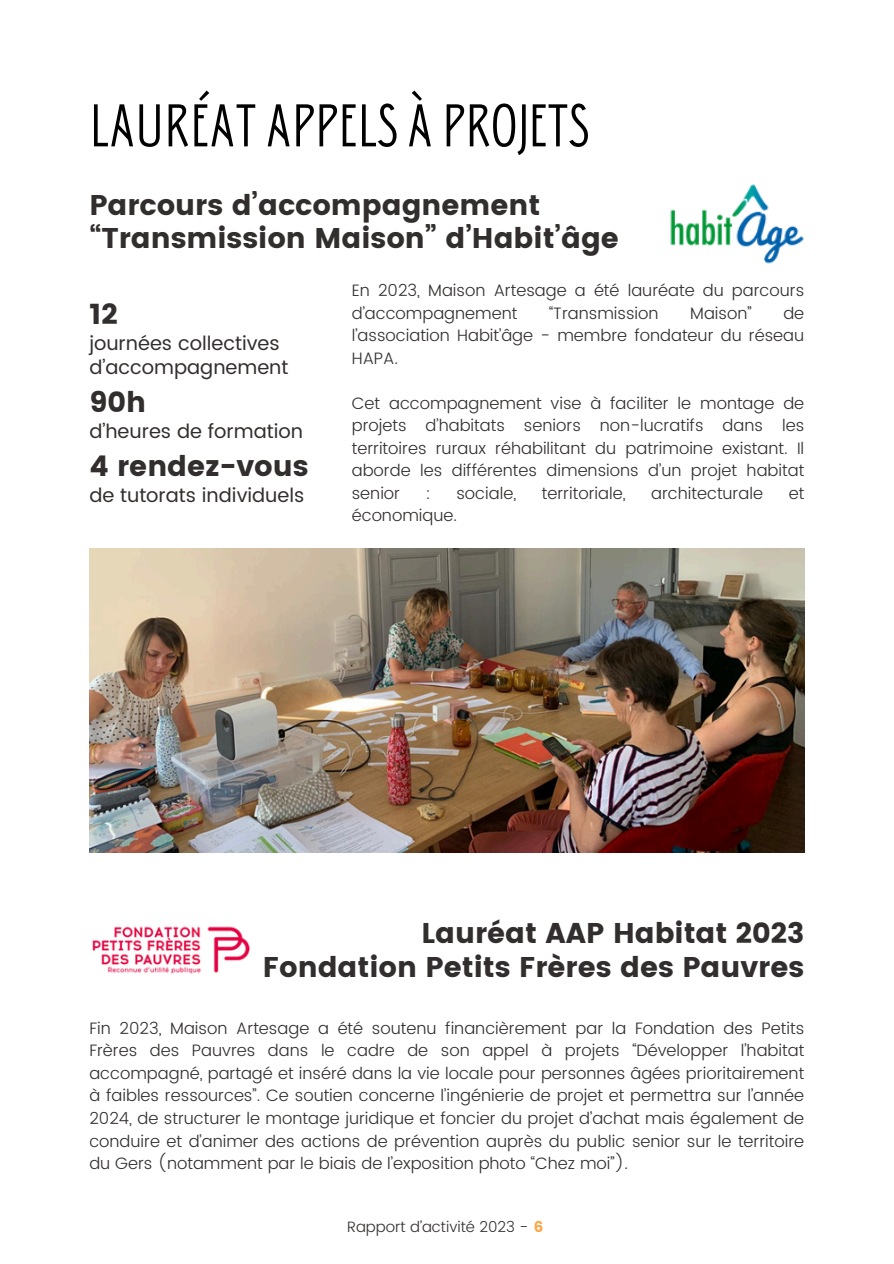
<style>
.page{position:relative;width:894px;height:1264px;background:#fff}
.page>*{position:absolute;margin:0;border:0;box-sizing:border-box;transform-origin:0 0}
.t1{font:60px "Donau Uppercase Neue";color:#000}
.t2{font:28.5px/33.8px "Poppins";color:#312e2d}
.t3{font:19.5px/24.8px "Poppins";color:#312e2d}
.t4{font:300 16.5px/22.5px "Poppins";color:#312e2d;text-align:justify}
.t5{font:300 15px "Poppins";color:#312e2d}
.s1{font-weight:700;color:#fba84a}
</style>
<div class="page">
<img style="left:89px;top:548px;width:715px;height:304px">
<img style="left:670px;top:184px;width:134px;height:80px">
<img style="left:92px;top:926px;width:158px;height:48px">
<p class="t1" style="left:89px;top:88px;width:499px">LAURÉATAPPELSÀ PROJETS</p>
<p class="t2" style="left:89px;top:188px;width:531px">Parcours d’accompagnement “Transmission Maison” d’Habit’âge</p>
<h2 class="t2" style="left:89px;top:297px;width:30px">12</h2>
<p class="t3" style="left:89px;top:330px;width:200px">journées collectives d’accompagnement</p>
<p class="t2" style="left:89px;top:385px;width:58px">90h</p>
<p class="t3" style="left:89px;top:419px;width:215px">d’heures de formation</p>
<p class="t2" style="left:89px;top:449px;width:221px">4 rendez-vous</p>
<p class="t3" style="left:89px;top:483px;width:216px">de tutorats individuels</p>
<h2 class="t4" style="left:351px;top:279px;width:454px">En 2023, Maison Artesage a été lauréate du parcours d’accompagnement</h2>
<h2 class="t4" style="left:549px;top:302px;width:111px">“Transmission</h2>
<h2 class="t4" style="left:690px;top:302px;width:63px">Maison”</h2>
<h2 class="t4" style="left:351px;top:302px;width:454px;text-indent:431px">de l’association Habit’âge - membre fondateur du réseau HAPA.</h2>
<h2 class="t4" style="left:351px;top:392px;width:454px">Cet accompagnement vise à faciliter le montage de projets d’habitats seniors non-lucratifs dans les territoires ruraux réhabilitant du patrimoine existant. Il aborde les différentes dimensions d’un projet habitat senior</h2>
<h2 class="t4" style="left:425px;top:482px;width:6px">:</h2>
<h2 class="t4" style="left:456px;top:482px;width:61px">sociale,</h2>
<h2 class="t4" style="left:541px;top:482px;width:85px">territoriale,</h2>
<h2 class="t4" style="left:651px;top:482px;width:113px">architecturale</h2>
<h2 class="t4" style="left:788px;top:482px;width:17px">et</h2>
<h2 class="t4" style="left:351px;top:504px;width:107px">économique.</h2>
<h2 class="t2" style="left:263px;top:916px;width:543px;text-align:right">Lauréat AAP Habitat 2023<br>Fondation Petits Frères des Pauvres</h2>
<p class="t4" style="left:89px;top:1017px;width:716px">Fin 2023, Maison Artesage a été soutenu financièrement par la Fondation des Petits Frères des Pauvres dans le cadre de son appel à projets “Développer l’habitat accompagné, partagé et inséré dans la vie locale pour personnes âgées prioritairement à faibles ressources”. Ce soutien concerne l’ingénierie de projet et permettra sur l’année 2024, de structurer le montage juridique et foncier du projet d’achat mais également de conduire et d’animer des actions de prévention auprès du public senior sur le territoire du Gers (notamment par le biais de l’exposition photo “Chez moi”).</p>
<p class="t5" style="left:347px;top:1217px;width:198px">Rapport d’activité 2023 - <span class="s1">6</span></p>
</div>
